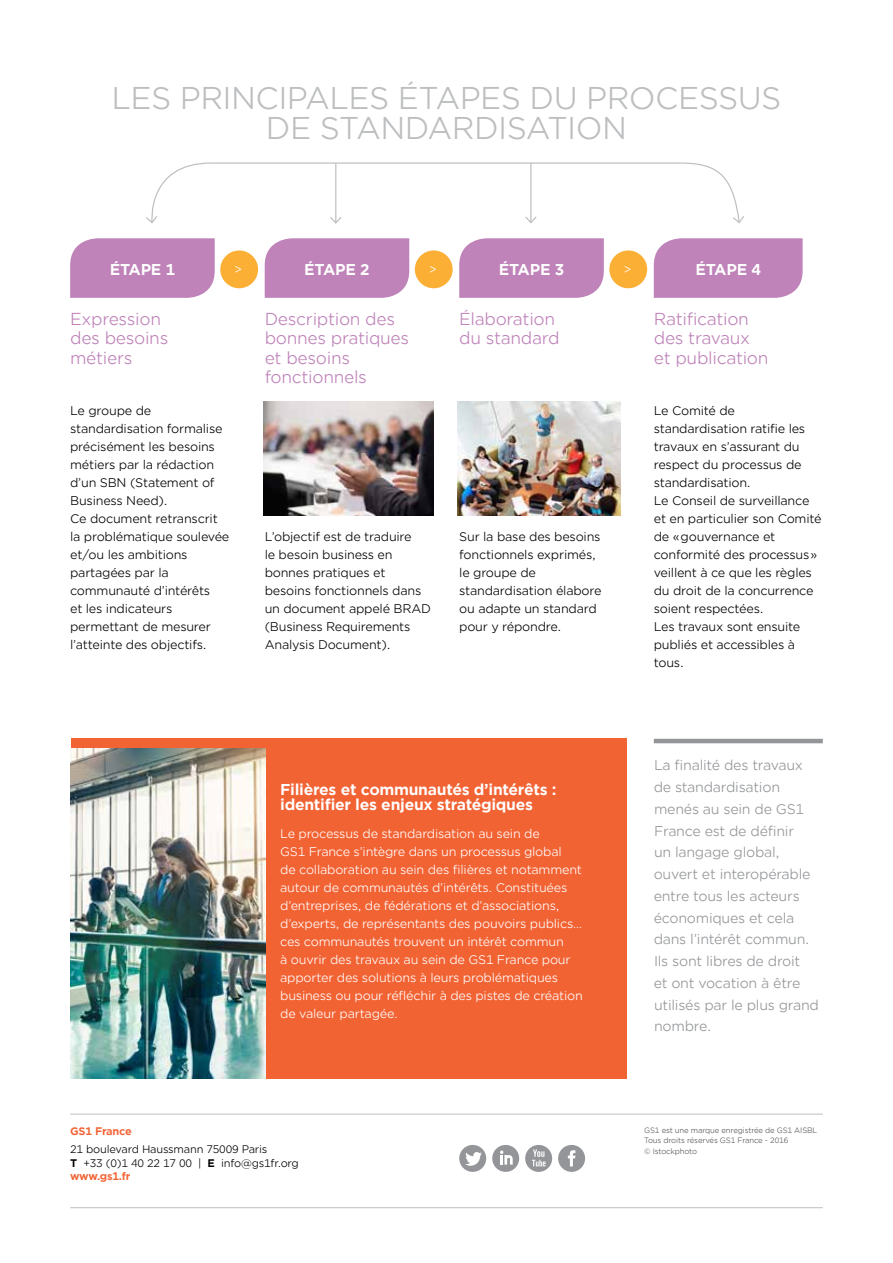
<style>
.page{position:relative;width:893px;height:1263px;background:#fff}
.page>*{position:absolute;margin:0;border:0;box-sizing:border-box;transform-origin:0 0}
.t1{font:30px/30px "Gotham Office";letter-spacing:-.02em;color:#bcbec0;text-align:center}
.t2{font:16.5px/19.5px "Gotham Office";letter-spacing:-.02em;color:#bf83b9}
.t3{font:700 15px/15px "Gotham Office";letter-spacing:-.02em;color:#fff}
.t4{font:13.5px/21.8px "Gotham Office";letter-spacing:-.02em;color:#939598}
.t5{font:12.6px "Gotham Office";color:#fff}
.t6{font:12px/18px "Gotham Office";letter-spacing:-.02em;color:#000}
.t7{font:12px/18px "Gotham Office";letter-spacing:-.02em;color:#fff}
.t8{font:10.5px/13.5px "Gotham Office";letter-spacing:-.02em;color:#000}
.t9{font:700 10.5px "Gotham Office";letter-spacing:-.02em;color:#f26334}
.t10{font:7.5px/10.5px "Gotham Office";letter-spacing:-.02em;color:#58595b}
.s1{font-weight:700}
.s2{font-weight:700;color:#f26334}
</style>
<div class="page">
<hr style="left:70px;top:1114px;width:753px;height:1px;background:#bcbec0">
<hr style="left:70px;top:1207px;width:753px;height:1px;background:#bcbec0">
<div style="left:459px;top:1145px;width:27px;height:27px;background:#939598;border-radius:50%"></div>
<svg style="left:465px;top:1152px;width:17px;height:14px"></svg>
<div style="left:492px;top:1145px;width:27px;height:27px;background:#939598;border-radius:50%"></div>
<svg style="left:500px;top:1150px;width:13px;height:14px"></svg>
<div style="left:525px;top:1145px;width:27px;height:27px;background:#939598;border-radius:50%"></div>
<svg style="left:532px;top:1149px;width:14px;height:17px"></svg>
<div style="left:558px;top:1145px;width:27px;height:27px;background:#939598;border-radius:50%"></div>
<svg style="left:568px;top:1150px;width:7px;height:16px"></svg>
<div style="left:654px;top:238px;width:149px;height:60px;background:#bf83b9"></div>
<svg style="left:459px;top:238px;width:145px;height:60px;background:#c188bc"></svg>
<div style="left:265px;top:238px;width:144px;height:60px;background:#bf83b9"></div>
<svg style="left:70px;top:238px;width:145px;height:60px;background:#c188bc"></svg>
<div style="left:263px;top:739px;width:364px;height:340px;background:#f26334"></div>
<hr style="left:654px;top:739px;width:169px;height:4px;background:#939598">
<svg style="left:146px;top:162px;width:598px;height:62px"></svg>
<div style="left:609px;top:250px;width:38px;height:38px;background:#fbaf34;border-radius:50%"></div>
<div style="left:415px;top:250px;width:38px;height:38px;background:#fbaf34;border-radius:50%"></div>
<div style="left:220px;top:250px;width:38px;height:38px;background:#fbaf34;border-radius:50%"></div>
<img style="left:71px;top:748px;width:194px;height:331px">
<div style="left:71px;top:739px;width:556px;height:9px;background:#f26334"></div>
<img style="left:263px;top:402px;width:171px;height:113px">
<img style="left:458px;top:402px;width:163px;height:113px">
<h1 class="t1" style="left:112px;top:82px;width:671px">LES PRINCIPALES ÉTAPES DU PROCESSUS<br>DE STANDARDISATION</h1>
<p class="t3" style="left:110px;top:262px;width:67px">ÉTAPE 1</p>
<p class="t3" style="left:304px;top:262px;width:67px">ÉTAPE 2</p>
<p class="t3" style="left:499px;top:262px;width:67px">ÉTAPE 3</p>
<p class="t3" style="left:695px;top:262px;width:67px">ÉTAPE 4</p>
<h2 class="t2" style="left:70px;top:309px;width:100px">Expression des besoins métiers</h2>
<h2 class="t2" style="left:459px;top:309px;width:102px">Élaboration du standard</h2>
<h2 class="t2" style="left:654px;top:309px;width:116px">Ratification des travaux et publication</h2>
<p class="t5" style="left:234px;top:261px;width:9px">&gt;</p>
<p class="t5" style="left:429px;top:261px;width:9px">&gt;</p>
<p class="t5" style="left:623px;top:261px;width:9px">&gt;</p>
<h2 class="t2" style="left:265px;top:309px;width:146px">Description des bonnes pratiques et besoins fonctionnels</h2>
<p class="t6" style="left:70px;top:401px;width:161px">Le groupe de standardisation formalise précisément les besoins métiers par la rédaction d’un SBN (Statement of<br>Business Need).<br>Ce document retranscrit la problématique soulevée et/ou les ambitions partagées par la communauté d’intérêts<br>et les indicateurs permettant de mesurer l’atteinte des objectifs.</p>
<p class="t6" style="left:265px;top:527px;width:168px">L’objectif est de traduire<br>le besoin business en bonnes pratiques et besoins fonctionnels dans un document appelé BRAD (Business Requirements<br>Analysis Document).</p>
<p class="t6" style="left:459px;top:527px;width:144px">Sur la base des besoins fonctionnels exprimés, le groupe de standardisation élabore ou adapte un standard pour y répondre.</p>
<p class="t3" style="left:280px;top:782px;width:278px">Filières et communautés d’intérêts : identifier les enjeux stratégiques</p>
<p class="t7" style="left:280px;top:824px;width:304px">Le processus de standardisation au sein de<br>GS1 France s’intègre dans un processus global<br>de collaboration au sein des filières et notamment autour de communautés d’intérêts. Constituées d’entreprises, de fédérations et d’associations, d’experts, de représentants des pouvoirs publics… ces communautés trouvent un intérêt commun<br>à ouvrir des travaux au sein de GS1 France pour apporter des solutions à leurs problématiques business ou pour réfléchir à des pistes de création de valeur partagée.</p>
<p class="t9" style="left:70px;top:1124px;width:63px">GS1 France</p>
<p class="t8" style="left:70px;top:1142px;width:230px">21 boulevard Haussmann 75009 Paris<br><span class="s1">T</span> +33 (0)1 40 22 17 00 | <span class="s1">E</span> info@gs1fr.org <span class="s2">www.gs1.fr</span></p>
<p class="t6" style="left:654px;top:401px;width:169px">Le Comité de standardisation ratifie les travaux en s’assurant du respect du processus de standardisation.<br>Le Conseil de surveillance et en particulier son Comité de «gouvernance et conformité des processus» veillent à ce que les règles du droit de la concurrence soient respectées.<br>Les travaux sont ensuite publiés et accessibles à tous.</p>
<p class="t4" style="left:654px;top:754px;width:167px">La finalité des travaux de standardisation menés au sein de GS1<br>France est de définir<br>un langage global, ouvert et interopérable entre tous les acteurs économiques et cela dans l’intérêt commun.<br>Ils sont libres de droit<br>et ont vocation à être utilisés par le plus grand nombre.</p>
<p class="t10" style="left:644px;top:1125px;width:175px">GS1 est une marque enregistrée de GS1 AISBL<br>Tous droits réservés GS1 France - 2016<br>© Istockphoto</p>
</div>
